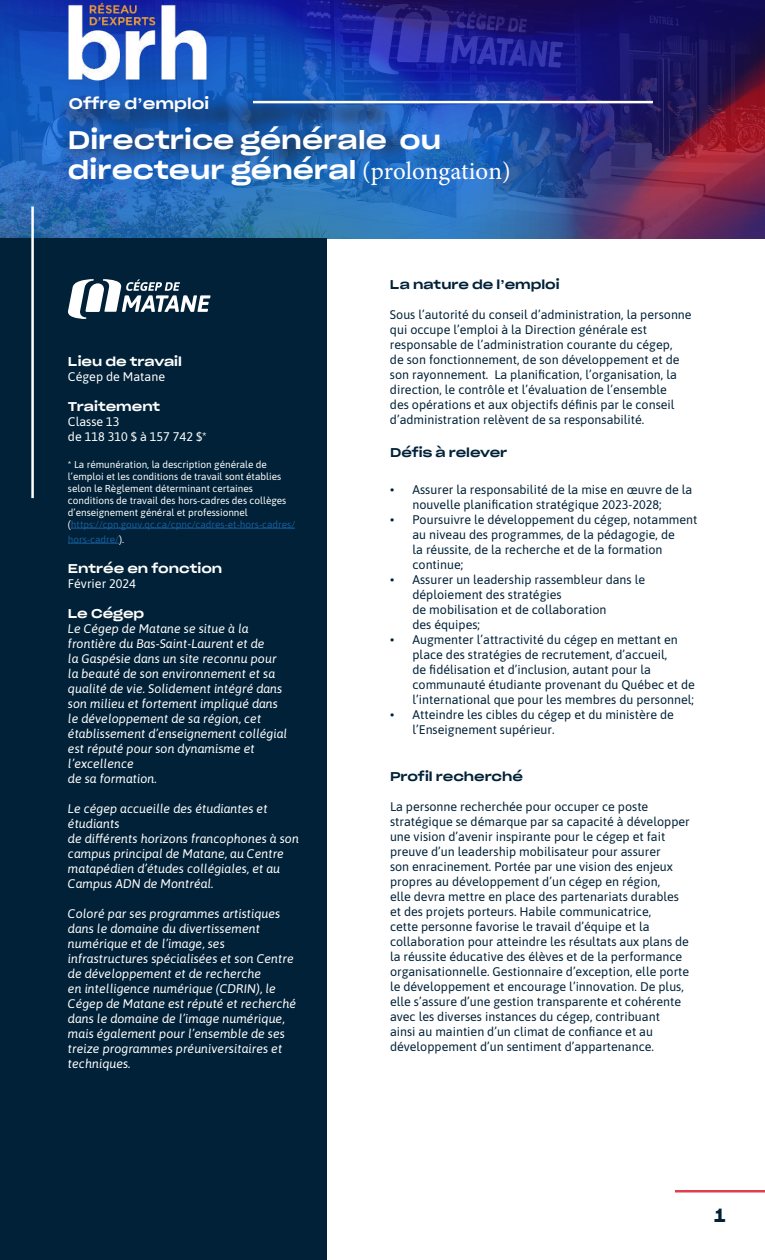
<style>
.page{position:relative;width:765px;height:1260px;background:#fff}
.page>*{position:absolute;margin:0;border:0;box-sizing:border-box;transform-origin:0 0}
.t1{font:25px/30px "Sharp Grotesk Medium 25";color:#fff}
.t2{font:18.75px "Sharp Grotesk Medium 25";color:#002137}
.t3{font:15px "Sharp Grotesk Medium 25";color:#fff}
.t4{font:12.5px/15px "Asap";color:#002137}
.t5{font:italic 12.5px/15px "Asap";color:#fff}
.t6{font:12.5px/15px "Asap";color:#fff}
.t7{font:12.5px "Sharp Grotesk Medium 25";color:#fff}
.t8{font:12.5px "Sharp Grotesk Medium 25";letter-spacing:-.005em;color:#002137}
.t9{font:10px/12px "Asap";color:#fff}
.t10{font:10px "Asap";color:#175d9e}
.s1{font-family:"Minion Pro"}
.s2{color:#175d9e}
.s3{color:#fff}
</style>
<div class="page">
<img style="left:0;top:0;width:765px;height:239px">
<div style="left:0;top:239px;width:326px;height:1021px;background:#002137"></div>
<div style="left:57px;top:87px;width:358px;height:83px;background:#231f20;opacity:.75"></div>
<svg style="left:68px;top:279px;width:142px;height:40px"></svg>
<div style="left:57px;top:55px;width:164px;height:39px;background:#231f20;opacity:.25"></div>
<hr style="left:253px;top:101px;width:400px;height:2px;background:#fff">
<hr style="left:71px;top:528px;width:224px;height:1px;background:#175d9e">
<hr style="left:68px;top:543px;width:51px;height:1px;background:#175d9e">
<hr style="left:31px;top:207px;width:3px;height:291px;background:#fff">
<hr style="left:675px;top:1190px;width:90px;height:2px;background:#e13f4f">
<img style="left:69px;top:3px;width:138px;height:77px">
<p class="t3" style="left:69px;top:90px;width:142px">Offre d’emploi</p>
<p class="t1" style="left:68px;top:122px;width:444px">Directrice générale ou directeur général <span class="s1">(prolongation)</span></p>
<p class="t7" style="left:68px;top:350px;width:115px">Lieu de travail</p>
<p class="t6" style="left:68px;top:368px;width:99px">Cégep de Matane</p>
<p class="t7" style="left:68px;top:395px;width:94px">Traitement</p>
<p class="t6" style="left:68px;top:413px;width:140px">Classe 13<br>de 118 310 $ à 157 742 $*</p>
<p class="t9" style="left:68px;top:458px;width:229px">* La rémunération, la description générale de l’emploi et les conditions de travail sont établies selon le Règlement déterminant certaines conditions de travail des hors-cadres des collèges d’enseignement général et professionnel (<span class="s2">https://cpn.gouv.qc.ca/cpnc/cadres-et-hors-cadres/</span></p>
<p class="t10" style="left:68px;top:532px;width:58px">hors-cadre/<span class="s3">).</span></p>
<p class="t7" style="left:68px;top:557px;width:156px">Entrée en fonction</p>
<p class="t6" style="left:68px;top:575px;width:70px">Février 2024</p>
<p class="t7" style="left:68px;top:602px;width:78px">Le Cégep</p>
<p class="t5" style="left:68px;top:620px;width:221px">Le Cégep de Matane se situe à la frontière du Bas-Saint-Laurent et de<br>la Gaspésie dans un site reconnu pour la beauté de son environnement et sa qualité de vie. Solidement intégré dans son milieu et fortement impliqué dans le développement de sa région, cet établissement d’enseignement collégial est réputé pour son dynamisme et l’excellence<br>de sa formation.</p>
<p class="t5" style="left:68px;top:800px;width:233px">Le cégep accueille des étudiantes et étudiants<br>de différents horizons francophones à son campus principal de Matane, au Centre matapédien d’études collégiales, et au<br>Campus ADN de Montréal.</p>
<p class="t5" style="left:68px;top:905px;width:230px">Coloré par ses programmes artistiques dans le domaine du divertissement numérique et de l’image, ses infrastructures spécialisées et son Centre de développement et de recherche<br>en intelligence numérique (CDRIN), le Cégep de Matane est réputé et recherché dans le domaine de l’image numérique, mais également pour l’ensemble de ses treize programmes préuniversitaires et techniques.</p>
<p class="t8" style="left:390px;top:273px;width:171px">La nature de l’emploi</p>
<p class="t4" style="left:390px;top:307px;width:303px">Sous l’autorité du conseil d’administration, la personne qui occupe l’emploi à la Direction générale est responsable de l’administration courante du cégep,<br>de son fonctionnement, de son développement et de son rayonnement. La planification, l’organisation, la direction, le contrôle et l’évaluation de l’ensemble<br>des opérations et aux objectifs définis par le conseil d’administration relèvent de sa responsabilité.</p>
<p class="t8" style="left:390px;top:441px;width:119px">Défis à relever</p>
<p class="t4" style="left:412px;top:481px;width:281px;text-indent:-22px">• Assurer la responsabilité de la mise en œuvre de la nouvelle planification stratégique 2023-2028;</p>
<p class="t4" style="left:412px;top:511px;width:287px;text-indent:-22px">• Poursuivre le développement du cégep, notamment au niveau des programmes, de la pédagogie, de<br>la réussite, de la recherche et de la formation continue;</p>
<p class="t4" style="left:412px;top:571px;width:234px;text-indent:-22px">• Assurer un leadership rassembleur dans le déploiement des stratégies<br>de mobilisation et de collaboration<br>des équipes;</p>
<p class="t4" style="left:412px;top:631px;width:284px;text-indent:-22px">• Augmenter l’attractivité du cégep en mettant en place des stratégies de recrutement, d’accueil,<br>de fidélisation et d’inclusion, autant pour la communauté étudiante provenant du Québec et de l’international que pour les membres du personnel;</p>
<p class="t4" style="left:412px;top:706px;width:263px;text-indent:-22px">• Atteindre les cibles du cégep et du ministère de l’Enseignement supérieur.</p>
<p class="t8" style="left:390px;top:766px;width:134px">Profil recherché</p>
<p class="t4" style="left:390px;top:799px;width:301px">La personne recherchée pour occuper ce poste stratégique se démarque par sa capacité à développer une vision d’avenir inspirante pour le cégep et fait preuve d’un leadership mobilisateur pour assurer<br>son enracinement. Portée par une vision des enjeux propres au développement d’un cégep en région,<br>elle devra mettre en place des partenariats durables et des projets porteurs. Habile communicatrice,<br>cette personne favorise le travail d’équipe et la collaboration pour atteindre les résultats aux plans de la réussite éducative des élèves et de la performance organisationnelle. Gestionnaire d’exception, elle porte le développement et encourage l’innovation. De plus, elle s’assure d’une gestion transparente et cohérente avec les diverses instances du cégep, contribuant<br>ainsi au maintien d’un climat de confiance et au développement d’un sentiment d’appartenance.</p>
<h2 class="t2" style="left:714px;top:1199px;width:14px">1</h2>
</div>
